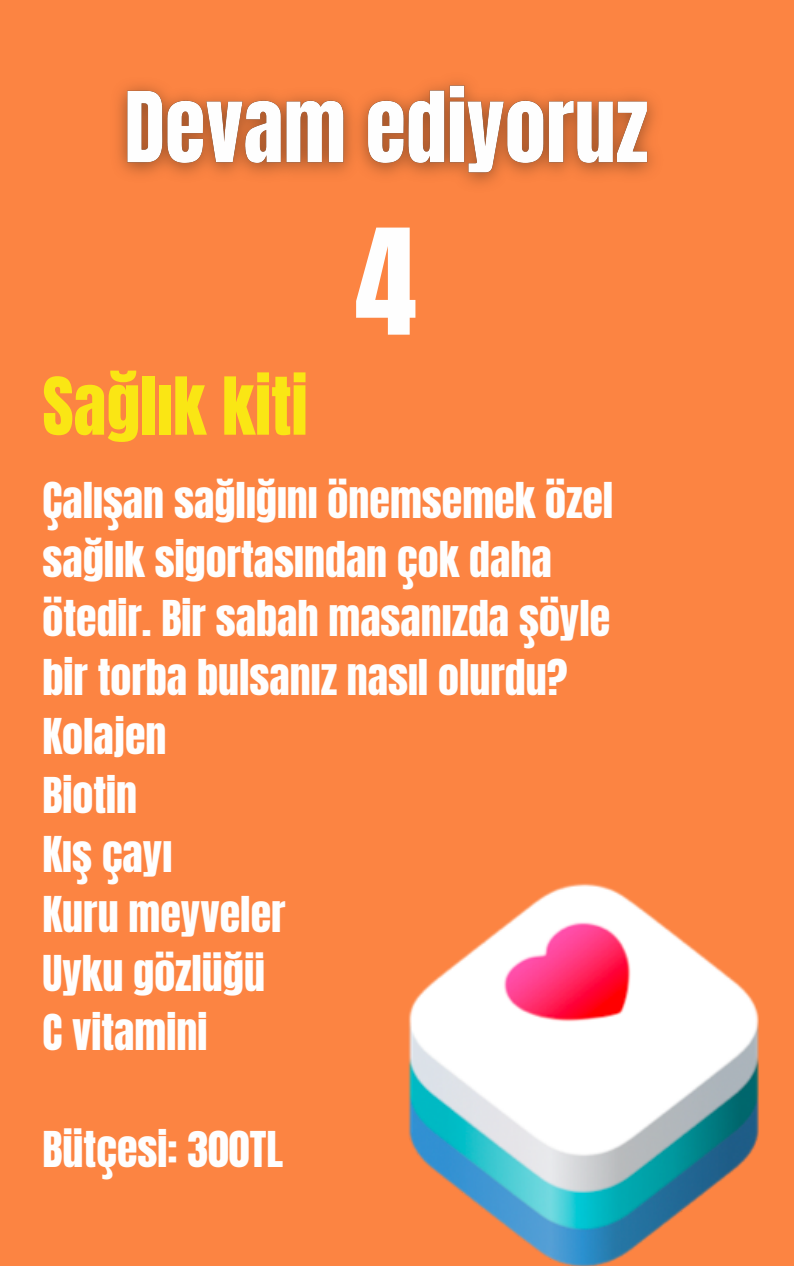
<style>
.page{position:relative;width:794px;height:1266px;background:#fff}
.page>*{position:absolute;margin:0;border:0;box-sizing:border-box;transform-origin:0 0}
.t1{font:124.5px "Anton";color:#fefefe}
.t2{font:67.5px "Anton";color:#fae614}
.t3{font:42px/59.1px "Anton";color:#fefefe}
</style>
<div class="page">
<div style="left:0;top:0;width:793px;height:1266px;background:#fc8442"></div>
<img style="left:408px;top:883px;width:351px;height:383px">
<img style="left:118px;top:81px;width:537px;height:103px">
<p class="t1" style="left:355px;top:193px;width:63px">4</p>
<p class="t2" style="left:42px;top:358px;width:262px">Sağlık kiti</p>
<p class="t3" style="left:42px;top:471px;width:572px">Çalışan sağlığını önemsemek özel sağlık sigortasından çok daha ötedir. Bir sabah masanızda şöyle bir torba bulsanız nasıl olurdu?</p>
<p class="t3" style="left:42px;top:708px;width:125px">Kolajen</p>
<p class="t3" style="left:42px;top:767px;width:96px">Biotin</p>
<p class="t3" style="left:42px;top:826px;width:131px">Kış çayı</p>
<p class="t3" style="left:42px;top:885px;width:244px">Kuru meyveler</p>
<p class="t3" style="left:42px;top:944px;width:224px">Uyku gözlüğü</p>
<p class="t3" style="left:42px;top:1003px;width:164px">C vitamini</p>
<p class="t3" style="left:42px;top:1120px;width:242px">Bütçesi: 300TL</p>
</div>
